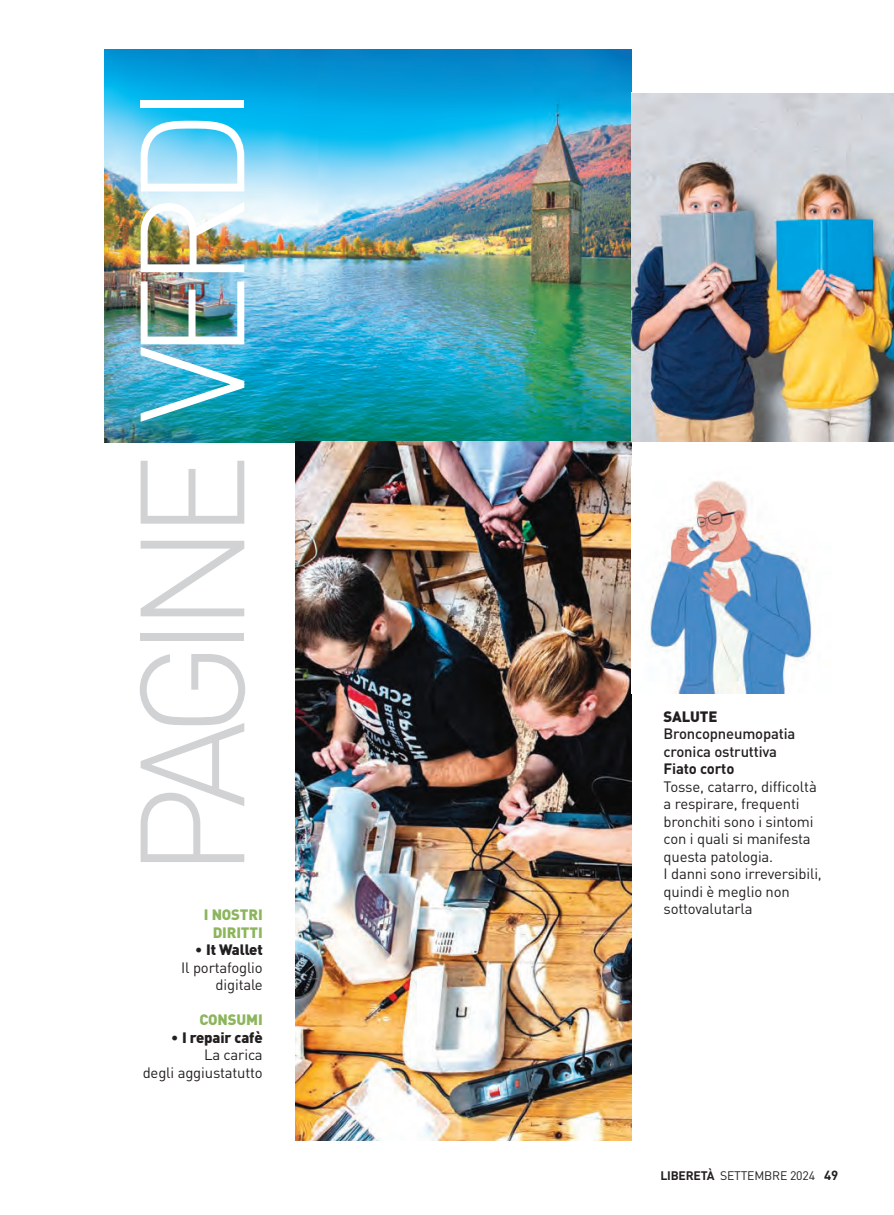
<style>
.page{position:relative;width:894px;height:1215px;background:#fff}
.page>*{position:absolute;margin:0;border:0;box-sizing:border-box;transform-origin:0 0}
.t1{font:300 145.6px "DIN";letter-spacing:-.105em;color:#d1d2d4}
.t2{font:14.88px/17.5px "DIN";letter-spacing:-.01em;color:#231f20;text-align:right}
.t3{font:500 14.88px/17.5px "DIN";letter-spacing:-.01em;color:#231f20}
.t4{font:900 14.88px/17.5px "DIN";letter-spacing:-.01em;color:#8cb55c;text-align:center}
.t5{font:700 14.88px "DIN";letter-spacing:-.01em;color:#231f20}
.t6{font:900 14.88px "DIN";letter-spacing:-.01em;color:#231f20}
.t7{font:12.25px "DIN";letter-spacing:-.015em;color:#231f20}
.s1{color:#fff}
.s2{font-weight:900}
.s3{font-weight:700}
.s4{font-weight:700;font-size:13.12px}
</style>
<div class="page">
<img style="left:104px;top:49px;width:527px;height:393px">
<img style="left:295px;top:441px;width:336px;height:699px">
<img style="left:631px;top:93px;width:263px;height:348px">
<img style="left:649px;top:480px;width:163px;height:214px">
<h1 class="t1" style="left:140px;top:878px;width:796px;rotate:-90deg">PAGINE <span class="s1">VERDI</span></h1>
<p class="t4" style="left:204px;top:907px;width:60px">I NOSTRI<br>DIRITTI</p>
<p class="t2" style="left:181px;top:943px;width:83px">• <span class="s2">It Wallet<br></span>Il portafoglio digitale</p>
<p class="t4" style="left:199px;top:1012px;width:65px">CONSUMI</p>
<p class="t2" style="left:143px;top:1030px;width:122px">• <span class="s2">I repair cafè<br></span>La carica<br>degli aggiustatutto</p>
<p class="t6" style="left:663px;top:711px;width:55px">SALUTE</p>
<p class="t3" style="left:663px;top:726px;width:133px">Broncopneumopatia cronica ostruttiva</p>
<p class="t5" style="left:663px;top:763px;width:72px">Fiato corto</p>
<p class="t2" style="left:663px;top:779px;width:160px;text-align:left">Tosse, catarro, difficoltà a respirare, frequenti bronchiti sono i sintomi con i quali si manifesta questa patologia.<br>I danni sono irreversibili, quindi è meglio non</p>
<p class="t2" style="left:663px;top:901px;width:90px">sottovalutarla</p>
<p class="t7" style="left:660px;top:1171px;width:179px"><span class="s3">LIBERETÀ</span> SETTEMBRE 2024 <span class="s4">49</span></p>
</div>
